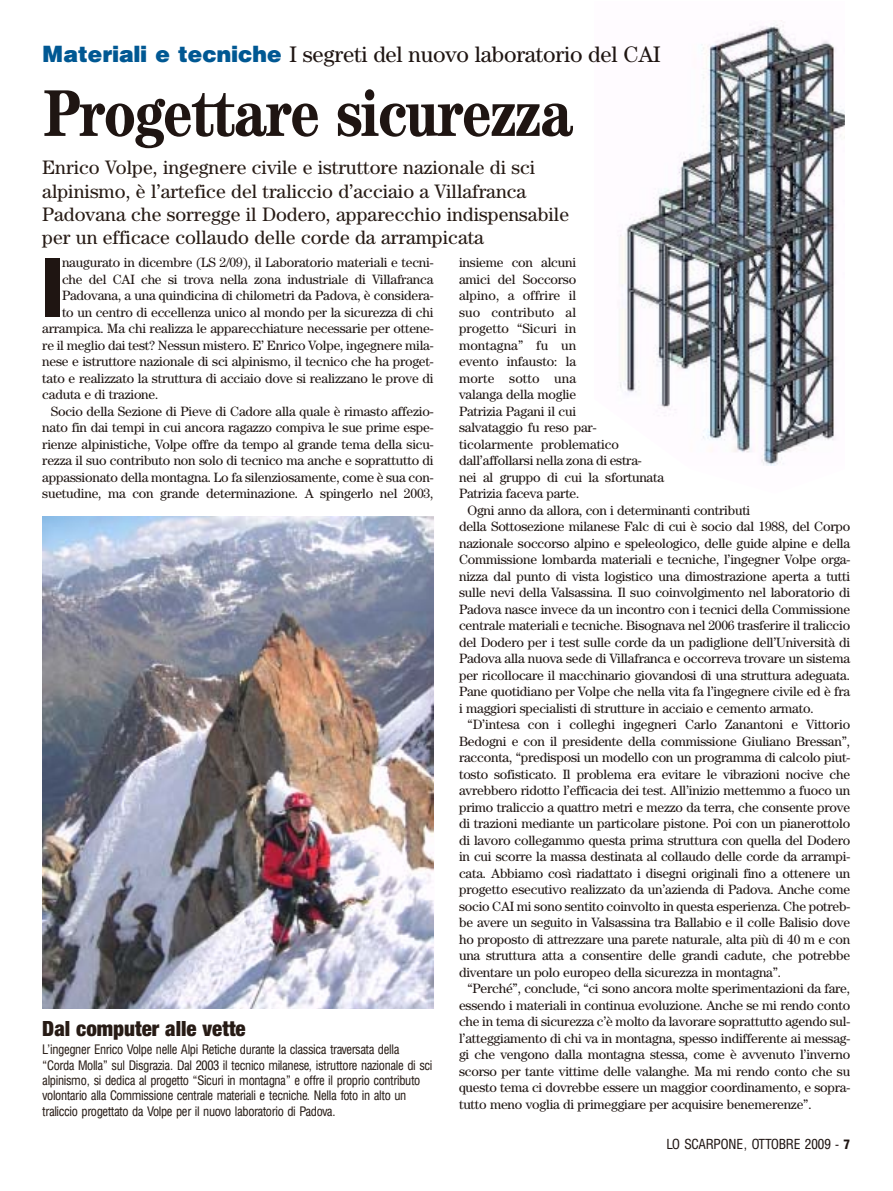
<style>
.page{position:relative;width:893px;height:1191px;background:#fff}
.page>*{position:absolute;margin:0;border:0;box-sizing:border-box;transform-origin:0 0}
.t1{font:900 condensed 82.35px "Helvetica Neue";color:#1f1512}
.t2{font:700 condensed 66.15px "Century";letter-spacing:-.015em;color:#1f1512}
.t3{font:22.5px "Century";letter-spacing:-.01em;color:#1f1512}
.t4{font:900 condensed 21px "Helvetica Neue";color:#271b15}
.t5{font:19.5px/23.4px "Century";color:#271b15}
.t6{font:13.5px/16.5px "Century";letter-spacing:-.015em;color:#1f1512}
.t7{font:condensed 13.5px "AT Triumvirate";color:#1f1512}
.t8{font:condensed 12.75px/15.3px "AT Triumvirate";letter-spacing:-.025em;color:#271b15}
.s1{font-family:"Cg Triumvirate Bl";color:#005893}
.s2{font-weight:900;font-size:12.75px}
</style>
<div class="page">
<img style="left:42px;top:516px;width:391px;height:492px">
<img style="left:620px;top:25px;width:225px;height:440px">
<h3 class="t3" style="left:42px;top:46px;width:620px"><span class="s1">Materiali e tecniche</span> I segreti del nuovo laboratorio del CAI</h3>
<h2 class="t2" style="left:42px;top:90px;width:532px">Progettare sicurezza</h2>
<p class="t5" style="left:42px;top:158px;width:528px">Enrico Volpe, ingegnere civile e istruttore nazionale di sci alpinismo, è l’artefice del traliccio d’acciaio a Villafranca Padovana che sorregge il Dodero, apparecchio indispensabile per un efficace collaudo delle corde da arrampicata</p>
<h1 class="t1" style="left:42px;top:258px;width:22px">I</h1>
<p class="t6" style="left:62px;top:255px;width:373px">naugurato in dicembre (LS 2/09), il Laboratorio materiali e tecni-</p>
<p class="t6" style="left:62px;top:272px;width:373px">che del CAI che si trova nella zona industriale di Villafranca</p>
<p class="t6" style="left:62px;top:288px;width:373px">Padovana, a una quindicina di chilometri da Padova, è considera-</p>
<p class="t6" style="left:62px;top:305px;width:373px">to un centro di eccellenza unico al mondo per la sicurezza di chi</p>
<p class="t6" style="left:42px;top:321px;width:393px">arrampica. Ma chi realizza le apparecchiature necessarie per ottene-</p>
<p class="t6" style="left:42px;top:338px;width:393px">re il meglio dai test? Nessun mistero. E’ Enrico Volpe, ingegnere mila-</p>
<p class="t6" style="left:42px;top:354px;width:393px">nese e istruttore nazionale di sci alpinismo, il tecnico che ha proget-</p>
<p class="t6" style="left:42px;top:371px;width:393px">tato e realizzato la struttura di acciaio dove si realizzano le prove di</p>
<p class="t6" style="left:42px;top:387px;width:118px">caduta e di trazione.</p>
<p class="t6" style="left:51px;top:404px;width:384px">Socio della Sezione di Pieve di Cadore alla quale è rimasto affezio-</p>
<p class="t6" style="left:42px;top:420px;width:393px">nato fin dai tempi in cui ancora ragazzo compiva le sue prime espe-</p>
<p class="t6" style="left:42px;top:437px;width:393px">rienze alpinistiche, Volpe offre da tempo al grande tema della sicu-</p>
<p class="t6" style="left:42px;top:453px;width:393px">rezza il suo contributo non solo di tecnico ma anche e soprattutto di</p>
<p class="t6" style="left:42px;top:470px;width:393px">appassionato della montagna. Lo fa silenziosamente, come è sua con-</p>
<p class="t6" style="left:42px;top:486px;width:393px">suetudine, ma con grande determinazione. A spingerlo nel 2003,</p>
<h3 class="t4" style="left:42px;top:1021px;width:205px">Dal computer alle vette</h3>
<p class="t8" style="left:42px;top:1043px;width:392px">L’ingegner Enrico Volpe nelle Alpi Retiche durante la classica traversata della “Corda Molla” sul Disgrazia. Dal 2003 il tecnico milanese, istruttore nazionale di sci alpinismo, si dedica al progetto “Sicuri in montagna” e offre il proprio contributo volontario alla Commissione centrale materiali e tecniche. Nella foto in alto un traliccio progettato da Volpe per il nuovo laboratorio di Padova.</p>
<p class="t6" style="left:459px;top:255px;width:207px">insieme con alcuni<br>amici del Soccorso<br>alpino, a offrire il<br>suo contributo al<br>progetto “Sicuri in<br>montagna” fu un<br>evento infausto: la<br>morte sotto una<br>valanga della moglie<br>Patrizia Pagani il cui<br>salvataggio fu reso par&shy;ticolarmente problematico dall’affollarsi nella zona di estra-<br>nei al gruppo di cui la sfortunata<br>Patrizia faceva parte.</p>
<p class="t6" style="left:459px;top:503px;width:393px;text-indent:9px">Ogni anno da allora, con i determinanti contributi<br>della Sottosezione milanese Falc di cui è socio dal 1988, del Corpo nazionale soccorso alpino e speleologico, delle guide alpine e della Commissione lombarda materiali e tecniche, l’ingegner Volpe orga&shy;nizza dal punto di vista logistico una dimostrazione aperta a tutti sulle nevi della Valsassina. Il suo coinvolgimento nel laboratorio di Padova nasce invece da un incontro con i tecnici della Commissione centrale materiali e tecniche. Bisognava nel 2006 trasferire il traliccio del Dodero per i test sulle corde da un padiglione dell’Università di Padova alla nuova sede di Villafranca e occorreva trovare un sistema per ricollocare il macchinario giovandosi di una struttura adeguata.<br>Pane quotidiano per Volpe che nella vita fa l’ingegnere civile ed è fra i maggiori specialisti di strutture in acciaio e cemento armato.</p>
<p class="t6" style="left:459px;top:717px;width:393px;text-align:justify;text-indent:9px">“D’intesa con i colleghi ingegneri Carlo Zanantoni e Vittorio Bedogni e con il presidente della commissione Giuliano Bressan”, racconta, “predisposi un modello con un programma di calcolo piut&shy;tosto sofisticato. Il problema era evitare le vibrazioni nocive che avrebbero ridotto l’efficacia dei test. All’inizio mettemmo a fuoco un primo traliccio a quattro metri e mezzo da terra, che consente prove di trazioni mediante un particolare pistone. Poi con un pianerottolo di lavoro collegammo questa prima struttura con quella del Dodero in cui scorre la massa destinata al collaudo delle corde da arrampi&shy;cata. Abbiamo così riadattato i disegni originali fino a ottenere un progetto esecutivo realizzato da un’azienda di Padova. Anche come socio CAI mi sono sentito coinvolto in questa esperienza. Che potreb&shy;be avere un seguito in Valsassina tra Ballabio e il colle Balisio dove ho proposto di attrezzare una parete naturale, alta più di 40 m e con una struttura atta a consentire delle grandi cadute, che potrebbe diventare un polo europeo della sicurezza in montagna”.</p>
<p class="t6" style="left:459px;top:981px;width:393px;text-align:justify;text-indent:9px">“Perché”, conclude, “ci sono ancora molte sperimentazioni da fare, essendo i materiali in continua evoluzione. Anche se mi rendo conto che in tema di sicurezza c’è molto da lavorare soprattutto agendo sul&shy;l’atteggiamento di chi va in montagna, spesso indifferente ai messag&shy;gi che vengono dalla montagna stessa, come è avvenuto l’inverno scorso per tante vittime delle valanghe. Ma mi rendo conto che su questo tema ci dovrebbe essere un maggior coordinamento, e sopra&shy;tutto meno voglia di primeggiare per acquisire benemerenze”.</p>
<p class="t7" style="left:666px;top:1138px;width:185px">LO SCARPONE, OTTOBRE 2009 - <span class="s2">7</span></p>
</div>
